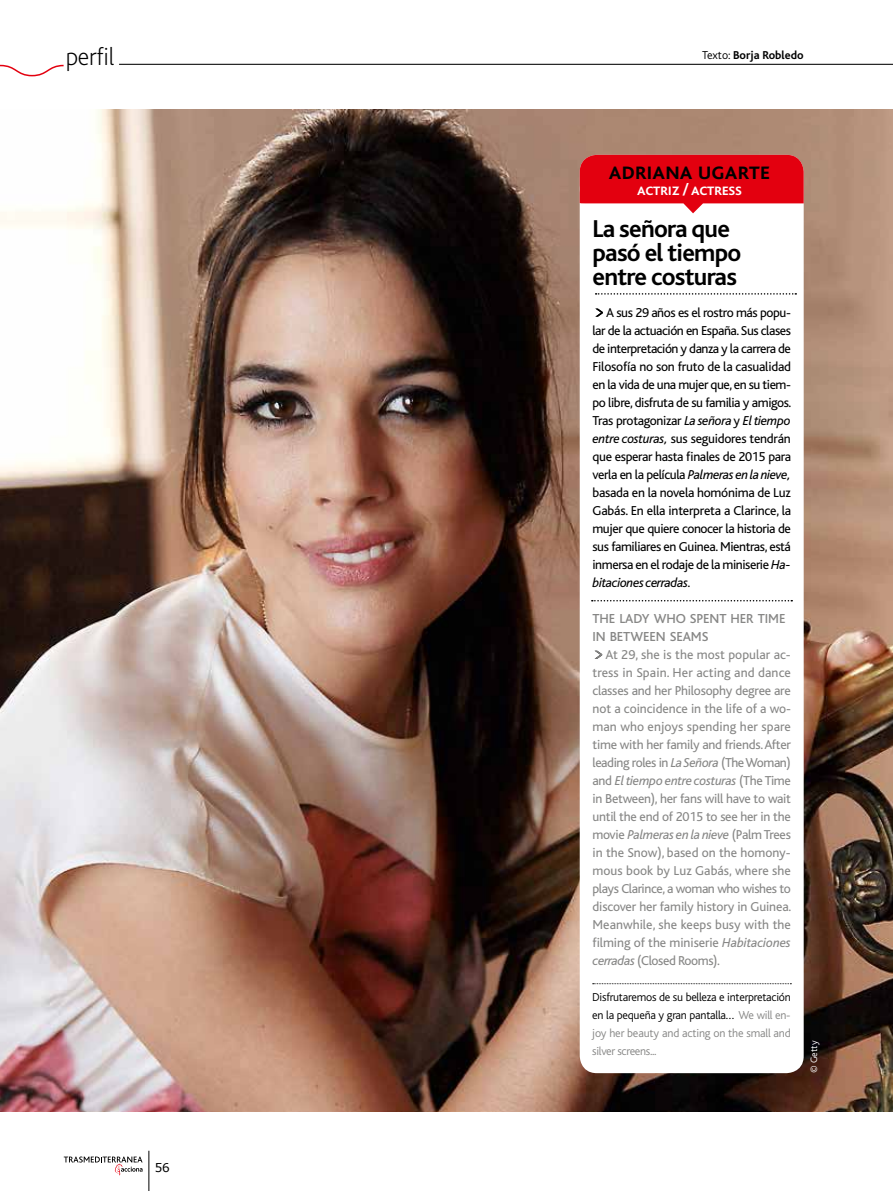
<style>
.page{position:relative;width:893px;height:1191px;background:#fff}
.page>*{position:absolute;margin:0;border:0;box-sizing:border-box;transform-origin:0 0}
.t1{font:700 25.5px/24px "Bliss";letter-spacing:-.03em;color:#000}
.t2{font:500 25.5px "Bliss Caps";letter-spacing:-.005em;color:#000}
.t3{font:200 25.5px "Bliss";color:#000}
.t4{font:500 17.25px "Bliss Caps";letter-spacing:-.02em;color:#fff}
.t5{font:500 13.65px/18px "Bliss";letter-spacing:-.005em;color:#878786}
.t6{font:13.5px/18px "Bliss";letter-spacing:-.005em;color:#878786;text-align:justify}
.t7{font:13.5px/18px "Bliss";letter-spacing:-.03em;color:#000;text-align:justify}
.t8{font:300 12px/18px "Bliss";letter-spacing:-.01em;color:#000;text-align:justify}
.t9{font:700 12px "Bliss";color:#000}
.t10{font:12px "Verdana";color:#000}
.t11{font:300 9.75px "Bliss";color:#fff}
.s1{font-weight:300}
.s2{font-style:italic}
.s3{color:#878786}
</style>
<div class="page">
<hr style="left:148px;top:1150px;width:1px;height:41px;background:#000">
<svg style="left:64px;top:1156px;width:79px;height:19px"></svg>
<img style="left:0;top:110px;width:893px;height:1001px">
<hr style="left:119px;top:64px;width:774px;height:1px;background:#000">
<svg style="left:0;top:64px;width:64px;height:13px"></svg>
<div style="left:580px;top:155px;width:224px;height:918px;background:#fff;border-radius:17px"></div>
<svg style="left:580px;top:155px;width:224px;height:58px;background:#e62936"></svg>
<svg style="left:595px;top:308px;width:8px;height:9px"></svg>
<svg style="left:595px;top:650px;width:7px;height:9px"></svg>
<svg style="left:596px;top:293px;width:200px;height:2px"></svg>
<svg style="left:593px;top:983px;width:198px;height:1px"></svg>
<svg style="left:592px;top:600px;width:200px;height:1px"></svg>
<h1 class="t3" style="left:66px;top:43px;width:50px">perfil</h1>
<p class="t10" style="left:155px;top:1159px;width:16px">56</p>
<p class="t9" style="left:702px;top:48px;width:103px"><span class="s1">Texto:</span> Borja Robledo</p>
<h1 class="t2" style="left:609px;top:157px;width:163px">adriana ugarte</h1>
<p class="t4" style="left:637px;top:180px;width:106px">actriz / actress</p>
<h1 class="t1" style="left:592px;top:217px;width:150px">La señora que pasó el tiempo entre costuras</h1>
<p class="t7" style="left:592px;top:304px;width:200px;text-indent:14px">A sus 29 años es el rostro más popu&shy;lar de la actuación en España. Sus clases de interpretación y danza y la carrera de Filosofía no son fruto de la casualidad en la vida de una mujer que, en su tiem&shy;po libre, disfruta de su familia y amigos.<br>Tras protagonizar <span class="s2">La señora</span> y <span class="s2">El tiempo entre costuras,</span> sus seguidores tendrán que esperar hasta finales de 2015 para verla en la película <span class="s2">Palmeras en la nieve, </span>basada en la novela homónima de Luz Gabás. En ella interpreta a Clarince, la mujer que quiere conocer la historia de sus familiares en Guinea. Mientras, está inmersa en el rodaje de la miniserie <span class="s2">Ha&shy;bitaciones cerradas.</span></p>
<p class="t5" style="left:592px;top:610px;width:195px">THE LADY WHO SPENT HER TIME<br>IN BETWEEN SEAMS</p>
<p class="t6" style="left:592px;top:646px;width:200px;text-indent:13px">At 29, she is the most popular ac&shy;tress in Spain. Her acting and dance classes and her Philosophy degree are not a coincidence in the life of a wo&shy;man who enjoys spending her spare time with her family and friends. After leading roles in <span class="s2">La Señora</span> (The Woman) and <span class="s2">El tiempo entre costuras</span> (The Time in Between), her fans will have to wait until the end of 2015 to see her in the movie <span class="s2">Palmeras en la nieve</span> (Palm Trees in the Snow), based on the homony&shy;mous book by Luz Gabás, where she plays Clarince, a woman who wishes to discover her family history in Guinea.<br>Meanwhile, she keeps busy with the filming of the miniserie <span class="s2">Habitaciones cerradas</span> (Closed Rooms).</p>
<p class="t8" style="left:592px;top:988px;width:200px">Disfrutaremos de su belleza e interpretación en la pequeña y gran pantalla… <span class="s3">We will en&shy;joy her beauty and acting on the small and silver screens...</span></p>
<p class="t11" style="left:809px;top:1073px;width:34px;rotate:-90deg">© Getty</p>
</div>
